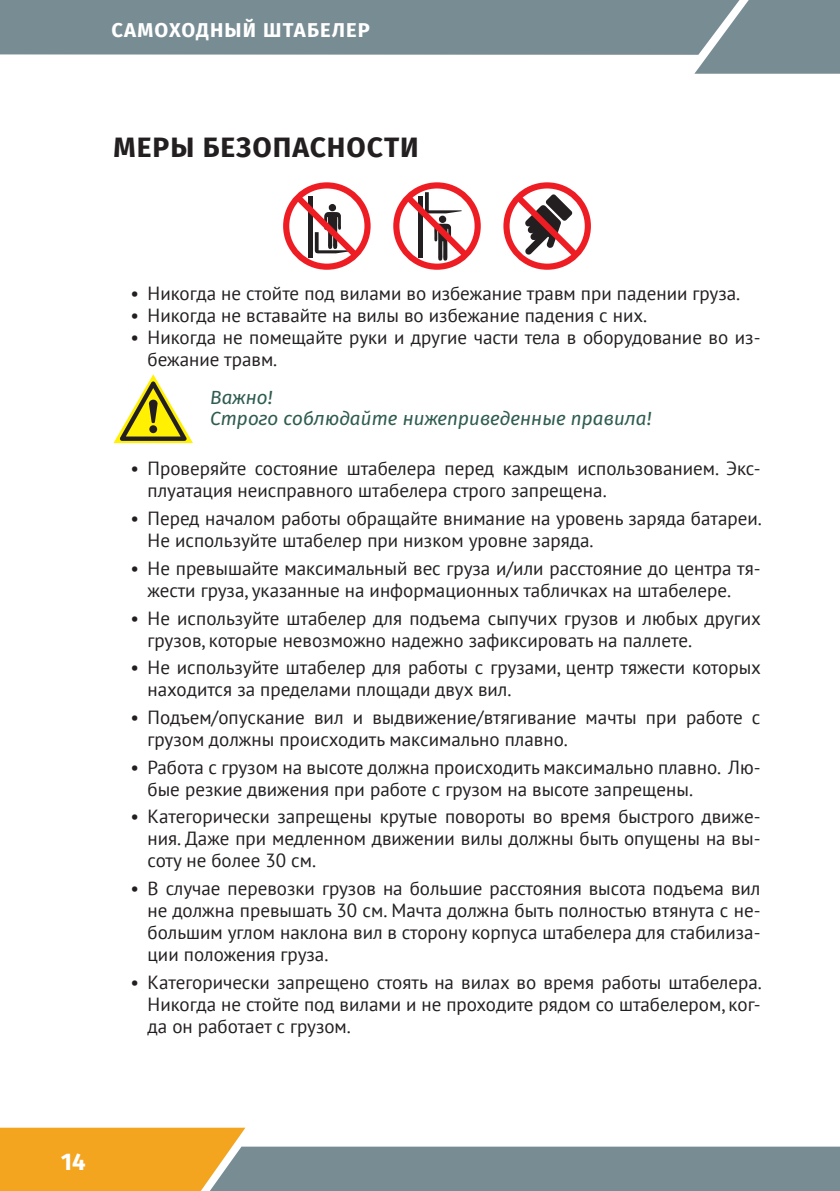
<style>
.page{position:relative;width:840px;height:1191px;background:#fff}
.page>*{position:absolute;margin:0;border:0;box-sizing:border-box;transform-origin:0 0}
.t1{font:700 28px "Fira Sans OT";letter-spacing:.035em;color:#231f20}
.t2{font:700 24px "Fira Sans OT";color:#fff}
.t3{font:700 20px "Fira Sans OT";letter-spacing:.06em;color:#fff}
.t4{font:19px/22px "PT Sans";color:#231f20}
.t5{font:italic 19px/21px "Fira Sans OT";color:#2f5c50}
</style>
<div class="page">
<div style="left:694px;top:0;width:145px;height:74px;background:#788c94"></div>
<svg style="left:0;top:1127px;width:839px;height:64px"></svg>
<div style="left:0;top:0;width:739px;height:55px;background:#788c94"></div>
<svg style="left:113px;top:374px;width:80px;height:69px"></svg>
<div style="left:283px;top:182px;width:87px;height:88px;border:6px solid #ee1d23;border-radius:50%"></div>
<svg style="left:289px;top:189px;width:75px;height:74px"></svg>
<div style="left:503px;top:182px;width:87px;height:88px;border:6px solid #ee1d23;border-radius:50%"></div>
<svg style="left:509px;top:189px;width:75px;height:74px"></svg>
<div style="left:393px;top:182px;width:87px;height:88px;border:6px solid #ee1d23;border-radius:50%"></div>
<svg style="left:399px;top:189px;width:75px;height:74px"></svg>
<p class="t3" style="left:111px;top:16px;width:260px">САМОХОДНЫЙ ШТАБЕЛЕР</p>
<h1 class="t1" style="left:114px;top:127px;width:306px">МЕРЫ БЕЗОПАСНОСТИ</h1>
<p class="t2" style="left:61px;top:1144px;width:26px">14</p>
<p class="t4" style="left:130px;top:282px;width:611px">• Никогда не стойте под вилами во избежание травм при падении груза.</p>
<p class="t4" style="left:130px;top:304px;width:518px">• Никогда не вставайте на вилы во избежание падения с них.</p>
<p class="t4" style="left:147px;top:326px;width:614px;text-indent:-17px">• Никогда не помещайте руки и другие части тела в оборудование во из&shy;бежание травм.</p>
<p class="t5" style="left:210px;top:388px;width:443px">Важно!<br>Строго соблюдайте нижеприведенные правила!</p>
<p class="t4" style="left:147px;top:457px;width:614px;text-indent:-17px">• Проверяйте состояние штабелера перед каждым использованием. Экс&shy;плуатация неисправного штабелера строго запрещена.</p>
<p class="t4" style="left:147px;top:507px;width:615px;text-indent:-17px">• Перед началом работы обращайте внимание на уровень заряда батареи.<br>Не используйте штабелер при низком уровне заряда.</p>
<p class="t4" style="left:147px;top:556px;width:614px;text-indent:-17px">• Не превышайте максимальный вес груза и/или расстояние до центра тя&shy;жести груза, указанные на информационных табличках на штабелере.</p>
<p class="t4" style="left:147px;top:606px;width:614px;text-indent:-17px">• Не используйте штабелер для подъема сыпучих грузов и любых других грузов, которые невозможно надежно зафиксировать на паллете.</p>
<p class="t4" style="left:147px;top:656px;width:614px;text-indent:-17px">• Не используйте штабелер для работы с грузами, центр тяжести которых находится за пределами площади двух вил.</p>
<p class="t4" style="left:147px;top:705px;width:614px;text-indent:-17px">• Подъем/опускание вил и выдвижение/втягивание мачты при работе с грузом должны происходить максимально плавно.</p>
<p class="t4" style="left:147px;top:755px;width:614px;text-indent:-17px">• Работа с грузом на высоте должна происходить максимально плавно. Лю&shy;бые резкие движения при работе с грузом на высоте запрещены.</p>
<p class="t4" style="left:147px;top:805px;width:614px;text-align:justify;text-indent:-17px">• Категорически запрещены крутые повороты во время быстрого движе&shy;ния. Даже при медленном движении вилы должны быть опущены на вы&shy;соту не более 30 см.</p>
<p class="t4" style="left:147px;top:877px;width:614px;text-align:justify;text-indent:-17px">• В случае перевозки грузов на большие расстояния высота подъема вил не должна превышать 30 см. Мачта должна быть полностью втянута с не&shy;большим углом наклона вил в сторону корпуса штабелера для стабилиза&shy;ции положения груза.</p>
<p class="t4" style="left:147px;top:970px;width:615px;text-align:justify;text-indent:-17px">• Категорически запрещено стоять на вилах во время работы штабелера.<br>Никогда не стойте под вилами и не проходите рядом со штабелером, ког&shy;да он работает с грузом.</p>
</div>
